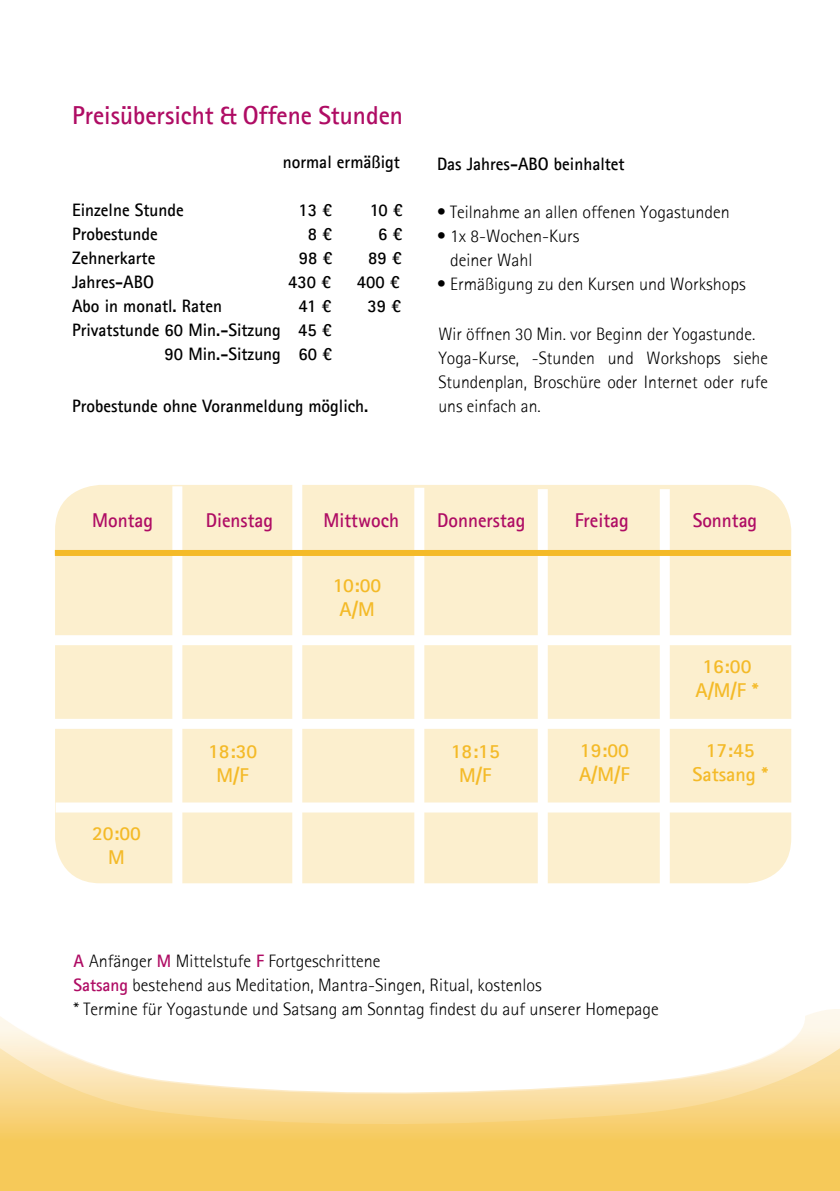
<style>
.page{position:relative;width:840px;height:1191px;background:#fff}
.page>*{position:absolute;margin:0;border:0;box-sizing:border-box;transform-origin:0 0}
.t1{font:700 26px "Agfa Rotis Sans Serif";color:#af0c64}
.t2{font:700 20px/24px "Agfa Rotis Sans Serif";color:#f4ba28;text-align:center}
.t3{font:700 20px "Agfa Rotis Sans Serif";color:#af0c64;scale:.96 1}
.t4{font:300 18px/24px "AT Rotis Sans Serif";color:#000}
.t5{font:700 18px/24px "Agfa Rotis Sans Serif";color:#000;text-align:right;scale:.96 1}
.s1{font-family:"Agfa Rotis Sans Serif";font-weight:700;color:#af0c64}
</style>
<div class="page">
<svg style="left:0;top:1009px;width:839px;height:182px"></svg>
<div style="left:55px;top:485px;width:735px;height:398px;background:#fcefce;border-radius:45px"></div>
<div style="left:172px;top:486px;width:10px;height:410px;background:#fff"></div>
<div style="left:292px;top:483px;width:10px;height:407px;background:#fff"></div>
<div style="left:414px;top:488px;width:10px;height:405px;background:#fff"></div>
<div style="left:537px;top:489px;width:10px;height:404px;background:#fff"></div>
<div style="left:659px;top:489px;width:10px;height:410px;background:#fff"></div>
<div style="left:55px;top:550px;width:735px;height:6px;background:#f4ba28"></div>
<div style="left:53px;top:635px;width:752px;height:10px;background:#fff"></div>
<div style="left:54px;top:719px;width:740px;height:10px;background:#fff"></div>
<div style="left:56px;top:802px;width:743px;height:10px;background:#fff"></div>
<h1 class="t1" style="left:72px;top:99px;width:332px">Preisübersicht &amp; Offene Stunden</h1>
<p class="t5" style="left:282px;top:150px;width:123px">normal ermäßigt</p>
<p class="t5" style="left:72px;top:198px;width:118px">Einzelne Stunde</p>
<p class="t5" style="left:298px;top:198px;width:36px">13 €</p>
<p class="t5" style="left:369px;top:198px;width:36px">10 €</p>
<p class="t5" style="left:72px;top:222px;width:91px">Probestunde</p>
<p class="t5" style="left:307px;top:222px;width:27px">8 €</p>
<p class="t5" style="left:378px;top:222px;width:27px">6 €</p>
<p class="t5" style="left:72px;top:246px;width:88px">Zehnerkarte</p>
<p class="t5" style="left:298px;top:246px;width:36px">98 €</p>
<p class="t5" style="left:368px;top:246px;width:36px">89 €</p>
<p class="t5" style="left:72px;top:270px;width:87px">Jahres-ABO</p>
<p class="t5" style="left:288px;top:270px;width:46px">430 €</p>
<p class="t5" style="left:356px;top:270px;width:46px">400 €</p>
<p class="t5" style="left:72px;top:294px;width:157px">Abo in monatl. Raten</p>
<p class="t5" style="left:298px;top:294px;width:36px">41 €</p>
<p class="t5" style="left:367px;top:294px;width:36px">39 €</p>
<p class="t5" style="left:72px;top:318px;width:272px">Privatstunde 60 Min.-Sitzung 45 €<br>90 Min.-Sitzung 60 €</p>
<p class="t5" style="left:72px;top:394px;width:310px">Probestunde ohne Voranmeldung möglich.</p>
<p class="t5" style="left:437px;top:151px;width:197px">Das Jahres-ABO beinhaltet</p>
<p class="t4" style="left:437px;top:200px;width:294px">• Teilnahme an allen offenen Yogastunden</p>
<p class="t4" style="left:450px;top:224px;width:131px;text-indent:-13px">• 1x 8-Wochen-Kurs deiner Wahl</p>
<p class="t4" style="left:437px;top:272px;width:310px">• Ermäßigung zu den Kursen und Workshops</p>
<p class="t4" style="left:438px;top:322px;width:331px">Wir öffnen 30 Min. vor Beginn der Yogastunde.<br>Yoga-Kurse, -Stunden und Workshops siehe Stundenplan, Broschüre oder Internet oder rufe uns einfach an.</p>
<p class="t3" style="left:92px;top:507px;width:65px">Montag</p>
<p class="t3" style="left:206px;top:507px;width:72px">Dienstag</p>
<p class="t3" style="left:323px;top:507px;width:80px">Mittwoch</p>
<p class="t3" style="left:437px;top:507px;width:93px">Donnerstag</p>
<p class="t3" style="left:574px;top:507px;width:58px">Freitag</p>
<p class="t3" style="left:692px;top:507px;width:69px">Sonntag</p>
<p class="t2" style="left:92px;top:821px;width:50px">20:00<br>M</p>
<p class="t2" style="left:208px;top:739px;width:50px">18:30<br>M/F</p>
<p class="t2" style="left:333px;top:573px;width:50px">10:00<br>A/M</p>
<p class="t2" style="left:450px;top:739px;width:50px">18:15<br>M/F</p>
<p class="t2" style="left:578px;top:737px;width:52px;text-align:left">19:00<br>A/M/F</p>
<p class="t2" style="left:695px;top:654px;width:64px">16:00<br>A/M/F *</p>
<p class="t2" style="left:692px;top:738px;width:77px">17:45<br>Satsang *</p>
<p class="t4" style="left:73px;top:949px;width:586px"><span class="s1">A</span> Anfänger <span class="s1">M</span> Mittelstufe <span class="s1">F</span> Fortgeschrittene<br><span class="s1">Satsang</span> bestehend aus Meditation, Mantra-Singen, Ritual, kostenlos<br>* Termine für Yogastunde und Satsang am Sonntag findest du auf unserer Homepage</p>
</div>
